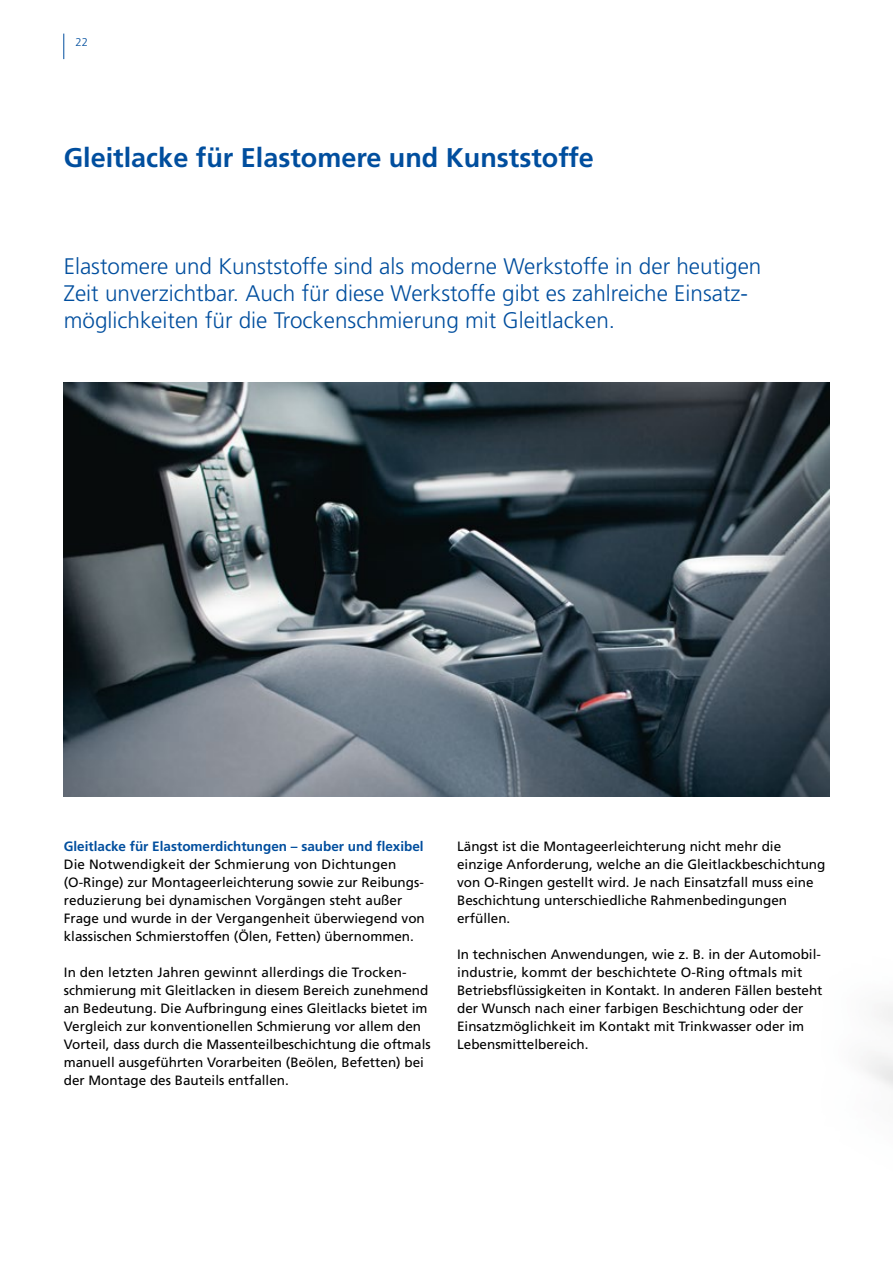
<style>
.page{position:relative;width:893px;height:1263px;background:#fff}
.page>*{position:absolute;margin:0;border:0;box-sizing:border-box;transform-origin:0 0}
.t1{font:700 27px "Frutiger LT Std";color:#004e9e}
.t2{font:300 22.5px/27px "Frutiger LT Std";color:#004e9e}
.t3{font:13.5px/18px "Frutiger LT Std";color:#000}
.t4{font:700 13.5px "Frutiger LT Std";color:#004e9e}
.t5{font:300 11.25px "Frutiger LT Std";color:#004e9e}
</style>
<div class="page">
<img style="left:829px;top:779px;width:64px;height:310px">
<img style="left:64px;top:383px;width:765px;height:414px">
<svg style="left:63px;top:34px;width:1px;height:25px"></svg>
<p class="t5" style="left:76px;top:36px;width:14px">22</p>
<h1 class="t1" style="left:64px;top:142px;width:532px">Gleitlacke für Elastomere und Kunststoffe</h1>
<h2 class="t2" style="left:64px;top:253px;width:699px">Elastomere und Kunststoffe sind als moderne Werkstoffe in der heutigen<br>Zeit unverzichtbar. Auch für diese Werkstoffe gibt es zahlreiche Einsatz&shy;möglichkeiten für die Trockenschmierung mit Gleitlacken.</h2>
<p class="t4" style="left:64px;top:838px;width:361px">Gleitlacke für Elastomerdichtungen – sauber und flexibel</p>
<p class="t3" style="left:64px;top:855px;width:363px">Die Notwendigkeit der Schmierung von Dichtungen (O-Ringe) zur Montageerleichterung sowie zur Reibungs&shy;reduzierung bei dynamischen Vorgängen steht außer Frage und wurde in der Vergangenheit überwiegend von klassischen Schmierstoffen (Ölen, Fetten) übernommen.</p>
<p class="t3" style="left:64px;top:963px;width:368px">In den letzten Jahren gewinnt allerdings die Trocken&shy;schmierung mit Gleitlacken in diesem Bereich zunehmend an Bedeutung. Die Aufbringung eines Gleitlacks bietet im Vergleich zur konventionellen Schmierung vor allem den Vorteil, dass durch die Massenteilbeschichtung die oftmals manuell ausgeführten Vorarbeiten (Beölen, Befetten) bei der Montage des Bauteils entfallen.</p>
<p class="t3" style="left:457px;top:837px;width:370px">Längst ist die Montageerleichterung nicht mehr die einzige Anforderung, welche an die Gleitlackbeschichtung von O-Ringen gestellt wird. Je nach Einsatzfall muss eine Beschichtung unterschiedliche Rahmenbedingungen erfüllen.</p>
<p class="t3" style="left:457px;top:945px;width:367px">In technischen Anwendungen, wie z. B. in der Automobil&shy;industrie, kommt der beschichtete O-Ring oftmals mit Betriebsflüssigkeiten in Kontakt. In anderen Fällen besteht der Wunsch nach einer farbigen Beschichtung oder der Einsatzmöglichkeit im Kontakt mit Trinkwasser oder im Lebensmittelbereich.</p>
</div>
